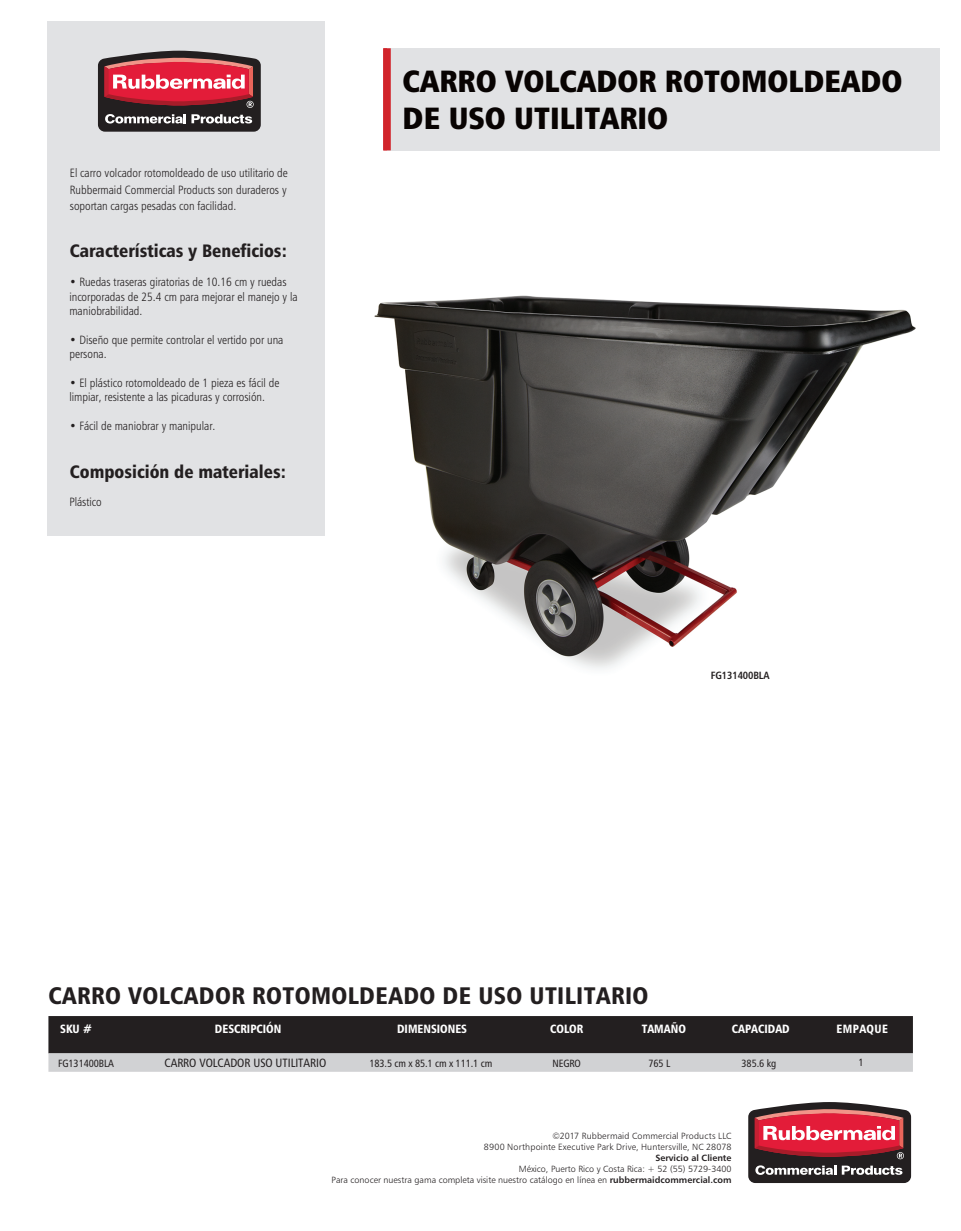
<style>
.page{position:relative;width:961px;height:1231px;background:#fff}
.page>*{position:absolute;margin:0;border:0;box-sizing:border-box;transform-origin:0 0}
.t1{font:30.75px/36.9px "Humanist 777 BT Extra Black Cond B";color:#080302}
.t2{font:24px "Humanist 777 BT Black Condensed B";letter-spacing:.015em;color:#231f20}
.t3{font:18px "Humanist 777 BT Black Condensed B";color:#231f20}
.t4{font:12px/14.4px "Humanist 777 BT Light Condensed B";color:#231f20}
.t5{font:12px "Humanist 777 BT Black Condensed B";color:#fff;scale:.95 1}
.t6{font:12px "Humanist 777 BT Roman Condensed B";letter-spacing:-.005em;color:#231f20}
.t7{font:12px "Humanist 777 BT Black Condensed B";letter-spacing:.03em;color:#fff;scale:.95 1}
.t8{font:10.5px "Humanist 777 BT Roman Condensed B";letter-spacing:-.01em;color:#231f20}
.t9{font:10.5px "Humanist 777 BT Bold Condensed B";letter-spacing:-.01em;color:#231f20}
.t10{font:9px/10.8px "Humanist 777 BT Light B";color:#231f20;text-align:right}
.t11{font:9px "Humanist 777 BT Bold B";color:#231f20}
.s1{font-family:"Humanist 777 BT Bold B"}
</style>
<div class="page">
<img style="left:374px;top:295px;width:542px;height:374px">
<div style="left:48px;top:21px;width:277px;height:515px;background:#e1e2e4"></div>
<div style="left:387px;top:48px;width:552px;height:102px;background:#e1e2e4"></div>
<div style="left:383px;top:48px;width:8px;height:102px;background:#d1232a"></div>
<svg style="left:48px;top:1016px;width:864px;height:55px;background:#5b595a"></svg>
<svg style="left:98px;top:51px;width:163px;height:81px;background:#914750"></svg>
<svg style="left:748px;top:1102px;width:163px;height:81px;background:#924952"></svg>
<p class="t4" style="left:70px;top:165px;width:220px;line-height:16.5px;text-align:justify">El carro volcador rotomoldeado de uso utilitario de Rubbermaid Commercial Products son duraderos y soportan cargas pesadas con facilidad.</p>
<h3 class="t3" style="left:70px;top:239px;width:219px">Características y Beneficios:</h3>
<p class="t4" style="left:69px;top:275px;width:230px">• Ruedas traseras giratorias de 10.16 cm y ruedas incorporadas de 25.4 cm para mejorar el manejo y la maniobrabilidad.</p>
<p class="t4" style="left:69px;top:332px;width:215px">• Diseño que permite controlar el vertido por una persona.</p>
<p class="t4" style="left:69px;top:375px;width:211px">• El plástico rotomoldeado de 1 pieza es fácil de limpiar, resistente a las picaduras y corrosión.</p>
<p class="t4" style="left:69px;top:419px;width:147px">• Fácil de maniobrar y manipular.</p>
<h3 class="t3" style="left:70px;top:460px;width:218px">Composición de materiales:</h3>
<p class="t4" style="left:69px;top:494px;width:34px">Plástico</p>
<h1 class="t1" style="left:402px;top:62px;width:501px">CARRO VOLCADOR ROTOMOLDEADO<br>DE USO UTILITARIO</h1>
<p class="t9" style="left:711px;top:669px;width:60px">FG131400BLA</p>
<h2 class="t2" style="left:48px;top:980px;width:601px">CARRO VOLCADOR ROTOMOLDEADO DE USO UTILITARIO</h2>
<p class="t5" style="left:60px;top:1021px;width:35px">SKU #</p>
<p class="t5" style="left:215px;top:1021px;width:71px">DESCRIPCIÓN</p>
<p class="t8" style="left:58px;top:1056px;width:57px">FG131400BLA</p>
<p class="t6" style="left:165px;top:1055px;width:163px">CARRO VOLCADOR USO UTILITARIO</p>
<p class="t8" style="left:858px;top:1055px;width:7px">1</p>
<p class="t5" style="left:641px;top:1021px;width:48px">TAMAÑO</p>
<p class="t8" style="left:648px;top:1056px;width:23px">765 L</p>
<p class="t5" style="left:397px;top:1021px;width:75px">DIMENSIONES</p>
<p class="t7" style="left:836px;top:1021px;width:56px">EMPAQUE</p>
<p class="t8" style="left:369px;top:1056px;width:124px">183.5 cm x 85.1 cm x 111.1 cm</p>
<p class="t5" style="left:550px;top:1021px;width:36px">COLOR</p>
<p class="t8" style="left:552px;top:1056px;width:30px">NEGRO</p>
<p class="t5" style="left:731px;top:1021px;width:63px">CAPACIDAD</p>
<p class="t8" style="left:741px;top:1056px;width:36px">385.6 kg</p>
<p class="t10" style="left:484px;top:1130px;width:249px">©2017 Rubbermaid Commercial Products LLC<br>8900 Northpointe Executive Park Drive, Huntersville, NC 28078</p>
<p class="t11" style="left:655px;top:1152px;width:78px">Servicio al Cliente</p>
<p class="t10" style="left:331px;top:1163px;width:401px">México, Puerto Rico y Costa Rica: + 52 (55) 5729-3400<br>Para conocer nuestra gama completa visite nuestro catálogo en línea en <span class="s1">rubbermaidcommercial.com</span></p>
</div>
